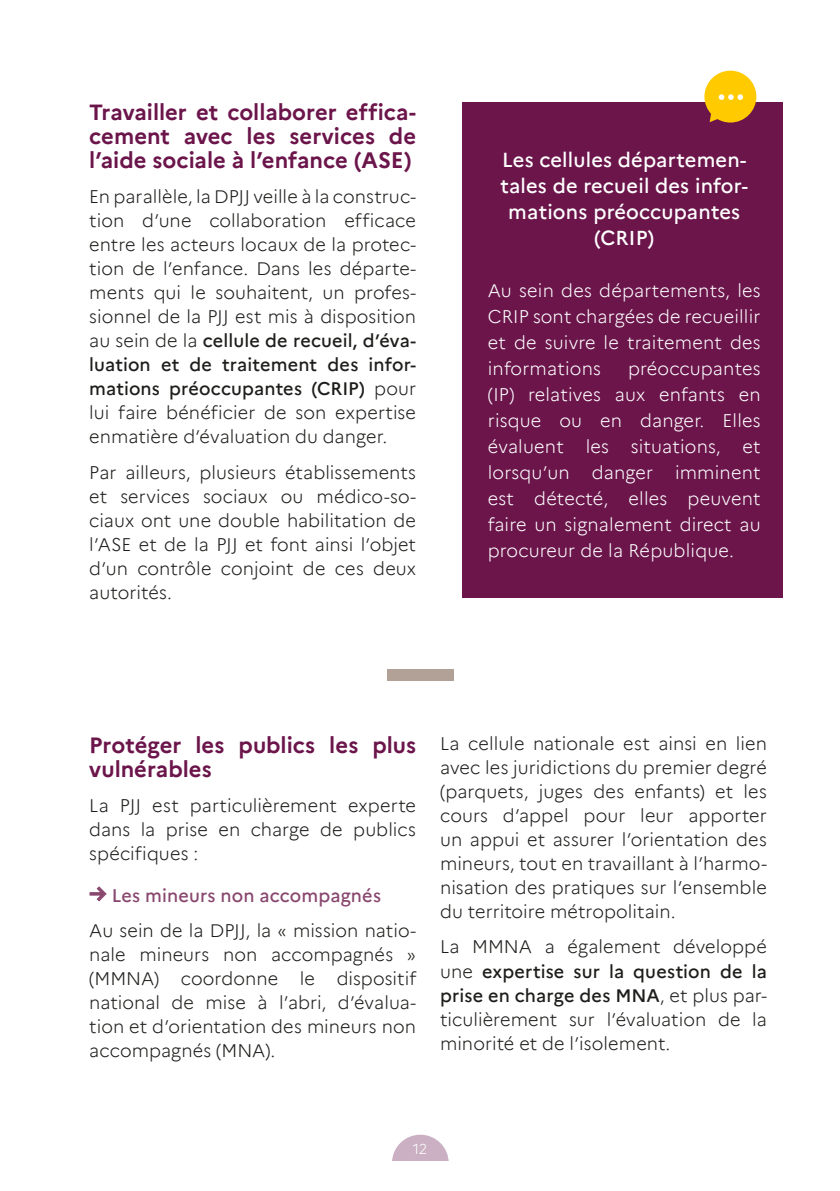
<style>
.page{position:relative;width:840px;height:1191px;background:#fff}
.page>*{position:absolute;margin:0;border:0;box-sizing:border-box;transform-origin:0 0}
.Texte_courant{font:700 22px/24px "Marianne";color:#6b154b;text-align:justify}
.t1{font:500 20px/26px "Marianne";letter-spacing:.01em;color:#fff;text-align:center}
.Texte_courant-2{font:300 18px/24px "Marianne";letter-spacing:.005em;color:#1d1d1b;text-align:justify}
.t2{font:300 18px/26px "Marianne";letter-spacing:.01em;color:#fff;text-align:justify}
.Texte_courant-3{font:500 18px "Marianne";letter-spacing:.01em;color:#89476e}
.t3{font:300 14px "Marianne";color:#fff}
.s1{font-weight:500}
.s2{font-weight:700;font-size:22px}
</style>
<div class="page">
<div style="left:392px;top:1134px;width:56px;height:57px;background:#cab0c2;border-radius:50%"></div>
<div style="left:360px;top:1161px;width:118px;height:30px;background:#fff"></div>
<div style="left:386px;top:669px;width:67px;height:12px;background:#b1a197"></div>
<div style="left:462px;top:102px;width:320px;height:496px;background:#6b154b"></div>
<svg style="left:704px;top:71px;width:52px;height:52px"></svg>
<p class="Texte_courant" style="left:89px;top:98px;width:328px">Travailler et collaborer effica&shy;cement avec les services de l’aide sociale à l’enfance (ASE)</p>
<p class="Texte_courant-2" style="left:89px;top:183px;width:328px">En parallèle, la DPJJ veille à la construc&shy;tion d’une collaboration efficace entre les acteurs locaux de la protec&shy;tion de l’enfance. Dans les départe&shy;ments qui le souhaitent, un profes&shy;sionnel de la PJJ est mis à disposition au sein de la <span class="s1">cellule de recueil, d’éva&shy;luation et de traitement des infor&shy;mations préoccupantes (CRIP)</span> pour lui faire bénéficier de son expertise enmatière d’évaluation du danger.</p>
<p class="Texte_courant-2" style="left:89px;top:458px;width:328px">Par ailleurs, plusieurs établissements et services sociaux ou médico-so&shy;ciaux ont une double habilitation de l’ASE et de la PJJ et font ainsi l’objet d’un contrôle conjoint de ces deux autorités.</p>
<p class="t1" style="left:500px;top:145px;width:249px">Les cellules départemen&shy;tales de recueil des infor&shy;mations préoccupantes (CRIP)</p>
<p class="t2" style="left:487px;top:276px;width:274px">Au sein des départements, les CRIP sont chargées de recueillir et de suivre le traitement des informations</p>
<p class="t2" style="left:487px;top:354px;width:274px;text-indent:140px">préoccupantes (IP) relatives aux enfants en risque ou en danger. Elles évaluent les situations, et lorsqu’un danger imminent est détecté, elles peuvent faire un signalement direct au procureur de la République.</p>
<p class="Texte_courant" style="left:89px;top:731px;width:328px">Protéger les publics les plus vulnérables</p>
<p class="Texte_courant-2" style="left:89px;top:792px;width:328px">La PJJ est particulièrement experte dans la prise en charge de publics spécifiques :</p>
<p class="Texte_courant-3" style="left:89px;top:881px;width:293px"><span class="s2">→</span> Les mineurs non accompagnés</p>
<p class="Texte_courant-2" style="left:89px;top:917px;width:328px">Au sein de la DPJJ, la « mission natio&shy;nale mineurs non accompagnés » (MMNA) coordonne le dispositif national de mise à l’abri, d’évalua&shy;tion et d’orientation des mineurs non accompagnés (MNA).</p>
<p class="Texte_courant-2" style="left:440px;top:730px;width:328px">La cellule nationale est ainsi en lien avec les juridictions du premier degré (parquets, juges des enfants) et les cours d’appel pour leur apporter un appui et assurer l’orientation des mineurs, tout en travaillant à l’harmo&shy;nisation des pratiques sur l’ensemble du territoire métropolitain.</p>
<p class="Texte_courant-2" style="left:440px;top:933px;width:328px">La MMNA a également développé une <span class="s1">expertise sur la question de la prise en charge des MNA</span>, et plus par&shy;ticulièrement sur l’évaluation de la minorité et de l’isolement.</p>
<p class="t3" style="left:412px;top:1138px;width:16px">12</p>
</div>
